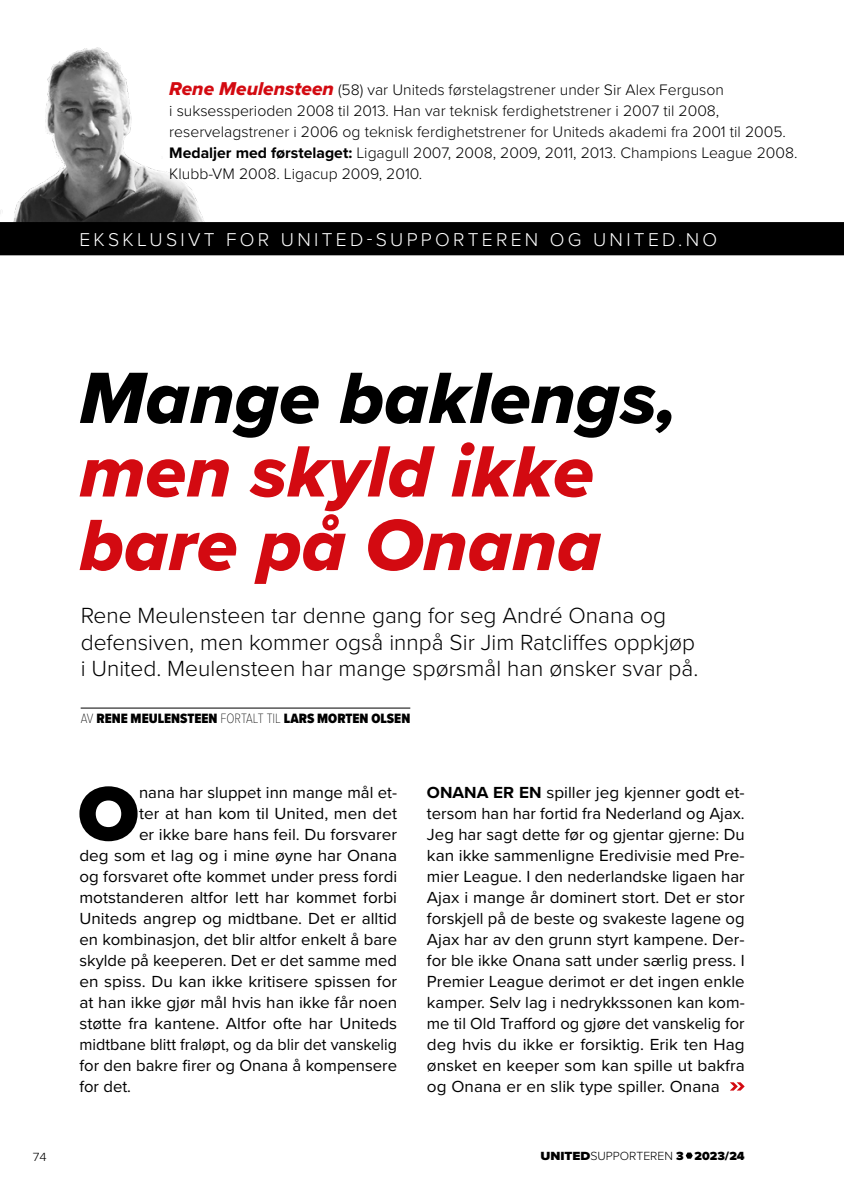
<style>
.page{position:relative;width:844px;height:1191px;background:#fff}
.page>*{position:absolute;margin:0;border:0;box-sizing:border-box;transform-origin:0 0}
.t1{font:900 79.62px "Proxima Nova";color:#000}
.t2{font:75.25px/73.5px "Proxima Nova Extrabld It";color:#d30a11}
.t3{font:75.25px "Proxima Nova Extrabld It";color:#000}
.t4{font:300 22.75px/26.2px "Proxima Nova";color:#000}
.t5{font:300 19.25px "Proxima Nova";letter-spacing:.17em;color:#fff}
.t6{font:16.62px/21px "Proxima Nova";color:#000;text-align:justify}
.t7{font:300 15.75px/21px "Proxima Nova";color:#000}
.t8{font:900 14px "Proxima Nova Cond";color:#000}
.t9{font:900 12.25px "Proxima Nova";color:#000;scale:1.09 1}
.t10{font:300 12.25px "Proxima Nova";color:#000;scale:1.09 1}
.s1{font-family:"Proxima Nova Extrabld It";font-weight:400;font-size:19.25px;color:#d30a11}
.s2{font-weight:700}
.s3{font-weight:100}
.s4{font-weight:300}
</style>
<div class="page">
<svg style="left:685px;top:1152px;width:7px;height:6px"></svg>
<img style="left:0;top:47px;width:205px;height:175px">
<div style="left:0;top:222px;width:843px;height:33px;background:#000"></div>
<hr style="left:81px;top:708px;width:329px;height:1px;background:#000">
<svg style="left:730px;top:1082px;width:14px;height:8px"></svg>
<p class="t7" style="left:169px;top:78px;width:629px"><span class="s1">Rene Meulensteen</span> (58) var Uniteds førstelagstrener under Sir Alex Ferguson<br>i suksessperioden 2008 til 2013. Han var teknisk ferdighetstrener i 2007 til 2008, reservelagstrener i 2006 og teknisk ferdighetstrener for Uniteds akademi fra 2001 til 2005.<br><span class="s2">Medaljer med førstelaget:</span> Ligagull 2007, 2008, 2009, 2011, 2013. Champions League 2008.<br>Klubb-VM 2008. Ligacup 2009, 2010.</p>
<p class="t5" style="left:79px;top:225px;width:639px">EKSKLUSIVT FOR UNITED-SUPPORTEREN OG UNITED.NO</p>
<h2 class="t3" style="left:79px;top:342px;width:599px">Mange baklengs,</h2>
<h2 class="t2" style="left:79px;top:433px;width:523px">men skyld ikke bare på Onana</h2>
<h3 class="t4" style="left:81px;top:601px;width:619px">Rene Meulensteen tar denne gang for seg André Onana og defensiven, men kommer også innpå Sir Jim Ratcliffes oppkjøp i United. Meulensteen har mange spørsmål han ønsker svar på.</h3>
<p class="t8" style="left:81px;top:708px;width:331px"><span class="s3">AV</span> RENE MEULENSTEEN <span class="s3">FORTALT TIL</span> LARS MORTEN OLSEN</p>
<h1 class="t1" style="left:78px;top:754px;width:62px">O</h1>
<p class="t6" style="left:139px;top:781px;width:259px">nana har sluppet inn mange mål et-</p>
<p class="t6" style="left:139px;top:802px;width:259px">ter at han kom til United, men det</p>
<p class="t6" style="left:139px;top:823px;width:259px">er ikke bare hans feil. Du forsvarer</p>
<p class="t6" style="left:79px;top:844px;width:319px">deg som et lag og i mine øyne har Onana</p>
<p class="t6" style="left:79px;top:865px;width:319px">og forsvaret ofte kommet under press fordi</p>
<p class="t6" style="left:79px;top:886px;width:319px">motstanderen altfor lett har kommet forbi</p>
<p class="t6" style="left:79px;top:907px;width:319px">Uniteds angrep og midtbane. Det er alltid</p>
<p class="t6" style="left:79px;top:928px;width:319px">en kombinasjon, det blir altfor enkelt å bare</p>
<p class="t6" style="left:79px;top:949px;width:319px">skylde på keeperen. Det er det samme med</p>
<p class="t6" style="left:79px;top:970px;width:319px">en spiss. Du kan ikke kritisere spissen for</p>
<p class="t6" style="left:79px;top:991px;width:319px">at han ikke gjør mål hvis han ikke får noen</p>
<p class="t6" style="left:79px;top:1012px;width:319px">støtte fra kantene. Altfor ofte har Uniteds</p>
<p class="t6" style="left:79px;top:1033px;width:319px">midtbane blitt fraløpt, og da blir det vanskelig</p>
<p class="t6" style="left:79px;top:1054px;width:319px">for den bakre firer og Onana å kompensere</p>
<p class="t6" style="left:79px;top:1075px;width:53px">for det.</p>
<p class="t6" style="left:427px;top:781px;width:319px"><span class="s2">ONANA ER EN</span> spiller jeg kjenner godt et&shy;tersom han har fortid fra Nederland og Ajax.<br>Jeg har sagt dette før og gjentar gjerne: Du kan ikke sammenligne Eredivisie med Pre&shy;mier League. I den nederlandske ligaen har Ajax i mange år dominert stort. Det er stor forskjell på de beste og svakeste lagene og Ajax har av den grunn styrt kampene. Der&shy;for ble ikke Onana satt under særlig press. I Premier League derimot er det ingen enkle kamper. Selv lag i nedrykkssonen kan kom&shy;me til Old Trafford og gjøre det vanskelig for deg hvis du ikke er forsiktig. Erik ten Hag ønsket en keeper som kan spille ut bakfra og Onana er en slik type spiller. Onana</p>
<p class="t10" style="left:33px;top:1147px;width:14px">74</p>
<p class="t9" style="left:540px;top:1146px;width:189px">UNITED<span class="s4">SUPPORTEREN</span> 3 2023/24</p>
</div>
